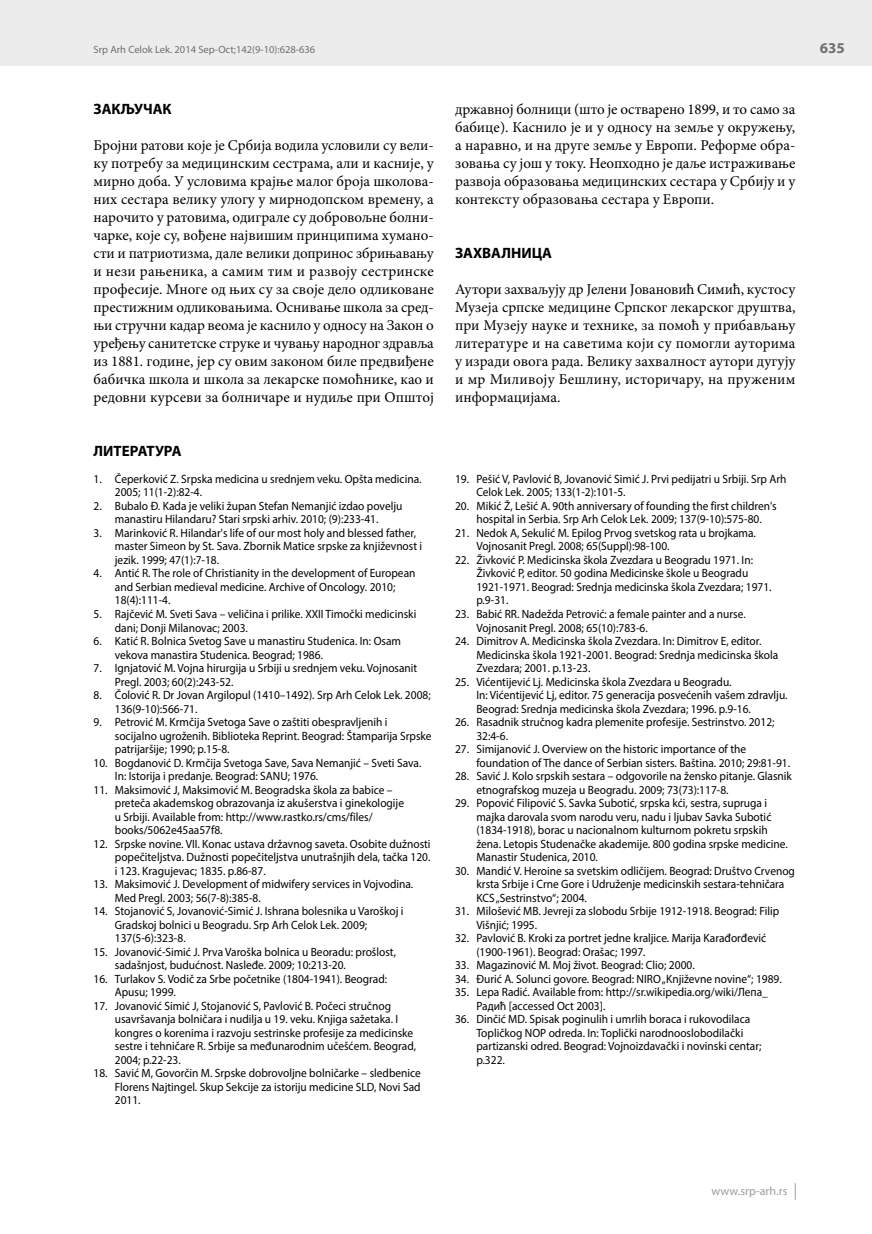
<style>
.page{position:relative;width:872px;height:1234px;background:#fff}
.page>*{position:absolute;margin:0;border:0;box-sizing:border-box;transform-origin:0 0}
.t1{font:15px/18px "Minion Pro";letter-spacing:.005em;color:#000;text-align:justify}
.t2{font:700 15px "Myriad Pro";color:#000}
.t3{font:700 15px "Myriad Pro";color:#6f6f6e}
.t4{font:12px/13.5px "Myriad Pro";color:#000;scale:.95 1}
.t5{font:12px "Myriad Pro";letter-spacing:.005em;color:#9c9d9d}
.t6{font:10.5px "Myriad Pro";color:#6f6f6e}
</style>
<div class="page">
<div style="left:0;top:0;width:872px;height:66px;background:#ececed"></div>
<svg style="left:795px;top:1183px;width:1px;height:16px"></svg>
<p class="t6" style="left:94px;top:43px;width:223px">Srp Arh Celok Lek. 2014 Sep-Oct;142(9-10):628-636</p>
<p class="t3" style="left:820px;top:38px;width:26px">635</p>
<p class="t2" style="left:94px;top:99px;width:80px">ЗАКЉУЧАК</p>
<p class="t1" style="left:93px;top:136px;width:342px">Бројни ратови које је Србија водила условили су вели&shy;ку потребу за медицинским сестрама, али и касније, у мирно доба. У условима крајње малог броја школова&shy;них сестара велику улогу у мирнодопском времену, а нарочито у ратовима, одиграле су добровољне болни&shy;чарке, које су, вођене највишим принципима хумано&shy;сти и патриотизма, дале велики допринос збрињавању и нези рањеника, а самим тим и развоју сестринске професије. Многе од њих су за своје дело одликоване престижним одликовањима. Оснивање школа за сред&shy;њи стручни кадар веома је каснило у односу на Закон о уређењу санитетске струке и чувању народног здравља из 1881. године, јер су овим законом биле предвиђене бабичка школа и школа за лекарске помоћнике, као и редовни курсеви за болничаре и нудиље при Општој</p>
<p class="t2" style="left:94px;top:441px;width:89px">ЛИТЕРАТУРА</p>
<p class="t4" style="left:115px;top:472px;width:324px;text-indent:-21px">1. Čeperković Z. Srpska medicina u srednjem veku. Opšta medicina.<br>2005; 11(1-2):82-4.</p>
<p class="t4" style="left:94px;top:499px;width:327px;text-align:center">2. Bubalo Đ. Kada je veliki župan Stefan Nemanjić izdao povelju manastiru Hilandaru? Stari srpski arhiv. 2010; (9):233-41.</p>
<p class="t4" style="left:115px;top:526px;width:325px;text-indent:-21px">3. Marinković R. Hilandar's life of our most holy and blessed father, master Simeon by St. Sava. Zbornik Matice srpske za književnost i jezik. 1999; 47(1):7-18.</p>
<p class="t4" style="left:115px;top:566px;width:318px;text-indent:-21px">4. Antić R. The role of Christianity in the development of European and Serbian medieval medicine. Archive of Oncology. 2010;<br>18(4):111-4.</p>
<p class="t4" style="left:115px;top:607px;width:319px;text-indent:-21px">5. Rajčević M. Sveti Sava – veličina i prilike. XXII Timočki medicinski dani; Donji Milanovac; 2003.</p>
<p class="t4" style="left:115px;top:634px;width:303px;text-indent:-21px">6. Katić R. Bolnica Svetog Save u manastiru Studenica. In: Osam vekova manastira Studenica. Beograd; 1986.</p>
<p class="t4" style="left:115px;top:661px;width:320px;text-indent:-21px">7. Ignjatović M. Vojna hirurgija u Srbiji u srednjem veku. Vojnosanit<br>Pregl. 2003; 60(2):243-52.</p>
<p class="t4" style="left:115px;top:688px;width:334px;text-indent:-21px">8. Čolović R. Dr Jovan Argilopul (1410–1492). Srp Arh Celok Lek. 2008;<br>136(9-10):566-71.</p>
<p class="t4" style="left:115px;top:715px;width:335px;text-indent:-21px">9. Petrović M. Krmčija Svetoga Save o zaštiti obespravljenih i socijalno ugroženih. Biblioteka Reprint. Beograd: Štamparija Srpske patrijaršije; 1990; p.15-8.</p>
<p class="t4" style="left:115px;top:755px;width:324px;text-indent:-21px">10. Bogdanović D. Krmčija Svetoga Save, Sava Nemanjić – Sveti Sava.<br>In: Istorija i predanje. Beograd: SANU; 1976.</p>
<p class="t4" style="left:115px;top:782px;width:306px;text-indent:-21px">11. Maksimović J, Maksimović M. Beogradska škola za babice – preteča akademskog obrazovanja iz akušerstva i ginekologije u Srbiji. Available from: http://www.rastko.rs/cms/files/ books/5062e45aa57f8.</p>
<p class="t4" style="left:115px;top:836px;width:334px;text-align:justify;text-indent:-21px">12. Srpske novine. VII. Konac ustava državnog saveta. Osobite dužnosti popečiteljstva. Dužnosti popečiteljstva unutrašnjih dela, tačka 120. i 123. Kragujevac; 1835. p.86-87.</p>
<p class="t4" style="left:115px;top:877px;width:316px;text-indent:-21px">13. Maksimović J. Development of midwifery services in Vojvodina.<br>Med Pregl. 2003; 56(7-8):385-8.</p>
<p class="t4" style="left:115px;top:904px;width:305px;text-indent:-21px">14. Stojanović S, Jovanović-Simić J. Ishrana bolesnika u Varoškoj i<br>Gradskoj bolnici u Beogradu. Srp Arh Celok Lek. 2009;<br>137(5-6):323-8.</p>
<p class="t4" style="left:115px;top:944px;width:297px;text-indent:-21px">15. Jovanović-Simić J. Prva Varoška bolnica u Beoradu: prošlost, sadašnjost, budućnost. Nasleđe. 2009; 10:213-20.</p>
<p class="t4" style="left:115px;top:971px;width:288px;text-indent:-21px">16. Turlakov S. Vodič za Srbe početnike (1804-1941). Beograd:<br>Apusu; 1999.</p>
<p class="t4" style="left:115px;top:998px;width:318px;text-indent:-21px">17. Jovanović Simić J, Stojanović S, Pavlović B. Počeci stručnog usavršavanja bolničara i nudilja u 19. veku. Knjiga sažetaka. I kongres o korenima i razvoju sestrinske profesije za medicinske sestre i tehničare R. Srbije sa međunarodnim učešćem. Beograd, 2004; p.22-23.</p>
<p class="t4" style="left:115px;top:1066px;width:324px;text-align:justify;text-indent:-21px">18. Savić M, Govorčin M. Srpske dobrovoljne bolničarke – sledbenice Florens Najtingel. Skup Sekcije za istoriju medicine SLD, Novi Sad 2011.</p>
<p class="t1" style="left:455px;top:100px;width:342px">државној болници (што је остварено 1899, и то само за бабице). Каснило је и у односу на земље у окружењу, а наравно, и на друге земље у Европи. Реформе обра&shy;зовања су још у току. Неопходно је даље истраживање развоја образовања медицинских сестара у Србију и у контексту образовања сестара у Европи.</p>
<p class="t2" style="left:455px;top:243px;width:98px">ЗАХВАЛНИЦА</p>
<p class="t1" style="left:455px;top:280px;width:342px">Аутори захваљују др Јелени Јовановић Симић, кустосу Музеја српске медицине Српског лекарског друштва, при Музеју науке и технике, за помоћ у прибављању литературе и на саветима који су помогли ауторима у изради овога рада. Велику захвалност аутори дугују и мр Миливоју Бешлину, историчару, на пруженим информацијама.</p>
<p class="t4" style="left:476px;top:472px;width:328px;text-indent:-21px">19. Pešić V, Pavlović B, Jovanović Simić J. Prvi pedijatri u Srbiji. Srp Arh<br>Celok Lek. 2005; 133(1-2):101-5.</p>
<p class="t4" style="left:455px;top:499px;width:340px;text-align:center">20. Mikić Ž, Lešić A. 90th anniversary of founding the first children's hospital in Serbia. Srp Arh Celok Lek. 2009; 137(9-10):575-80.</p>
<p class="t4" style="left:476px;top:526px;width:296px;text-indent:-21px">21. Nedok A, Sekulić M. Epilog Prvog svetskog rata u brojkama.<br>Vojnosanit Pregl. 2008; 65(Suppl):98-100.</p>
<p class="t4" style="left:476px;top:553px;width:312px;text-indent:-21px">22. Živković P. Medicinska škola Zvezdara u Beogradu 1971. In:<br>Živković P, editor. 50 godina Medicinske škole u Beogradu 1921-1971. Beograd: Srednja medicinska škola Zvezdara; 1971. p.9-31.</p>
<p class="t4" style="left:476px;top:607px;width:285px;text-indent:-21px">23. Babić RR. Nadežda Petrović: a female painter and a nurse.<br>Vojnosanit Pregl. 2008; 65(10):783-6.</p>
<p class="t4" style="left:476px;top:634px;width:319px;text-indent:-21px">24. Dimitrov A. Medicinska škola Zvezdara. In: Dimitrov E, editor.<br>Medicinska škola 1921-2001. Beograd: Srednja medicinska škola<br>Zvezdara; 2001. p.13-23.</p>
<p class="t4" style="left:476px;top:674px;width:329px;text-indent:-21px">25. Vićentijević Lj. Medicinska škola Zvezdara u Beogradu.<br>In: Vićentijević Lj, editor. 75 generacija posvećenih vašem zdravlju.<br>Beograd: Srednja medicinska škola Zvezdara; 1996. p.9-16.</p>
<p class="t4" style="left:476px;top:715px;width:315px;text-indent:-21px">26. Rasadnik stručnog kadra plemenite profesije. Sestrinstvo. 2012;<br>32:4-6.</p>
<p class="t4" style="left:476px;top:742px;width:332px;text-indent:-21px">27. Simijanović J. Overview on the historic importance of the foundation of The dance of Serbian sisters. Baština. 2010; 29:81-91.</p>
<p class="t4" style="left:476px;top:769px;width:333px;text-indent:-21px">28. Savić J. Kolo srpskih sestara – odgovorile na žensko pitanje. Glasnik etnografskog muzeja u Beogradu. 2009; 73(73):117-8.</p>
<p class="t4" style="left:476px;top:796px;width:329px;text-indent:-21px">29. Popović Filipović S. Savka Subotić, srpska kći, sestra, supruga i majka darovala svom narodu veru, nadu i ljubav Savka Subotić (1834-1918), borac u nacionalnom kulturnom pokretu srpskih žena. Letopis Studenačke akademije. 800 godina srpske medicine.<br>Manastir Studenica, 2010.</p>
<p class="t4" style="left:476px;top:863px;width:337px;text-indent:-21px">30. Mandić V. Heroine sa svetskim odličijem. Beograd: Društvo Crvenog krsta Srbije i Crne Gore i Udruženje medicinskih sestara-tehničara<br>KCS „Sestrinstvo“; 2004.</p>
<p class="t4" style="left:476px;top:904px;width:320px;text-indent:-21px">31. Milošević MB. Jevreji za slobodu Srbije 1912-1918. Beograd: Filip<br>Višnjić; 1995.</p>
<p class="t4" style="left:476px;top:931px;width:307px;text-indent:-21px">32. Pavlović B. Kroki za portret jedne kraljice. Marija Karađorđević (1900-1961). Beograd: Orašac; 1997.</p>
<p class="t4" style="left:455px;top:958px;width:254px">33. Magazinović M. Moj život. Beograd: Clio; 2000.</p>
<p class="t4" style="left:455px;top:971px;width:345px">34. Đurić A. Solunci govore. Beograd: NIRO „Književne novine“; 1989.</p>
<p class="t4" style="left:476px;top:985px;width:308px;text-indent:-21px">35. Lepa Radić. Available from: http://sr.wikipedia.org/wiki/Лепа_<br>Радић [accessed Oct 2003].</p>
<p class="t4" style="left:476px;top:1012px;width:302px;text-indent:-21px">36. Dinčić MD. Spisak poginulih i umrlih boraca i rukovodilaca Topličkog NOP odreda. In: Toplički narodnooslobodilački partizanski odred. Beograd: Vojnoizdavački i novinski centar; p.322.</p>
<p class="t5" style="left:711px;top:1183px;width:77px">www.srp-arh.rs</p>
</div>
